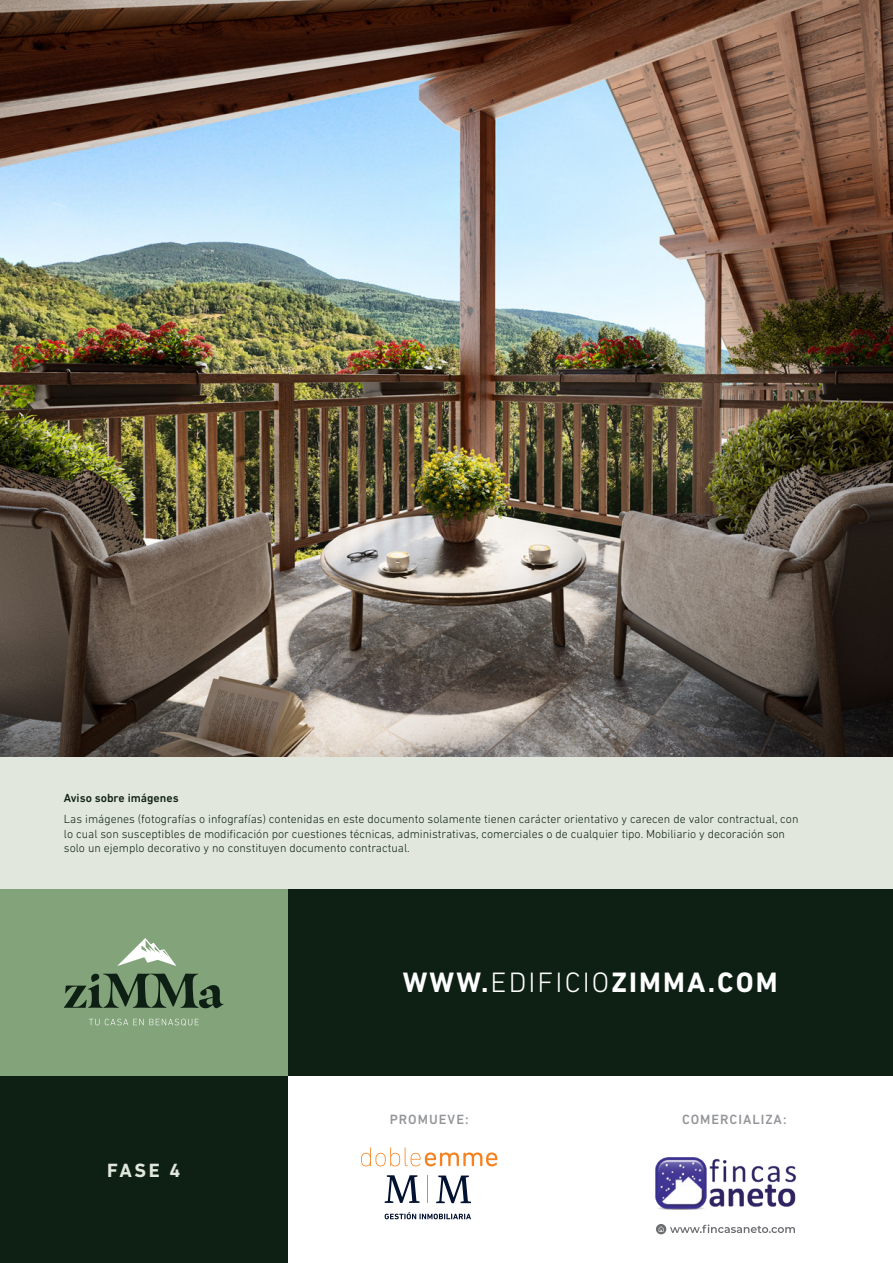
<style>
.page{position:relative;width:893px;height:1263px;background:#fff}
.page>*{position:absolute;margin:0;border:0;box-sizing:border-box;transform-origin:0 0}
.t1{font:700 28.5px "DIN Next LT Pro";letter-spacing:.075em;color:#fff}
.t2{font:700 19.5px "DIN Next LT Pro";color:#e1e7dc}
.t3{font:500 13.65px "DIN Next LT Pro";letter-spacing:.07em;color:#939598}
.t4{font:300 12px/14.4px "DIN Next LT Pro";color:#0e2013}
.t5{font:500 12px "DIN Next LT Pro";color:#0e2013}
.s1{font-weight:300}
</style>
<div class="page">
<img style="left:0;top:0;width:893px;height:757px">
<div style="left:0;top:1075px;width:287px;height:188px;background:#0e2013"></div>
<div style="left:287px;top:888px;width:606px;height:187px;background:#0e2013"></div>
<svg style="left:361px;top:1147px;width:136px;height:19px"></svg>
<svg style="left:385px;top:1212px;width:86px;height:7px"></svg>
<svg style="left:436px;top:1175px;width:35px;height:28px"></svg>
<svg style="left:385px;top:1175px;width:35px;height:28px"></svg>
<div style="left:0;top:888px;width:287px;height:187px;background:#83a37b"></div>
<svg style="left:89px;top:1019px;width:110px;height:6px"></svg>
<svg style="left:64px;top:974px;width:159px;height:34px"></svg>
<svg style="left:117px;top:938px;width:59px;height:28px"></svg>
<img style="left:656px;top:1157px;width:141px;height:52px">
<svg style="left:656px;top:1224px;width:139px;height:10px"></svg>
<div style="left:0;top:757px;width:893px;height:131px;background:#e1e7dc"></div>
<p class="t5" style="left:64px;top:791px;width:116px">Aviso sobre imágenes</p>
<p class="t4" style="left:64px;top:812px;width:736px">Las imágenes (fotografías o infografías) contenidas en este documento solamente tienen carácter orientativo y carecen de valor contractual, con lo cual son susceptibles de modificación por cuestiones técnicas, administrativas, comerciales o de cualquier tipo. Mobiliario y decoración son solo un ejemplo decorativo y no constituyen documento contractual.</p>
<p class="t1" style="left:403px;top:965px;width:376px">WWW.<span class="s1">EDIFICIO</span>ZIMMA.COM</p>
<p class="t2" style="left:107px;top:1158px;width:75px">FASE 4</p>
<p class="t3" style="left:390px;top:1111px;width:80px">PROMUEVE:</p>
<p class="t3" style="left:682px;top:1111px;width:106px">COMERCIALIZA:</p>
</div>
